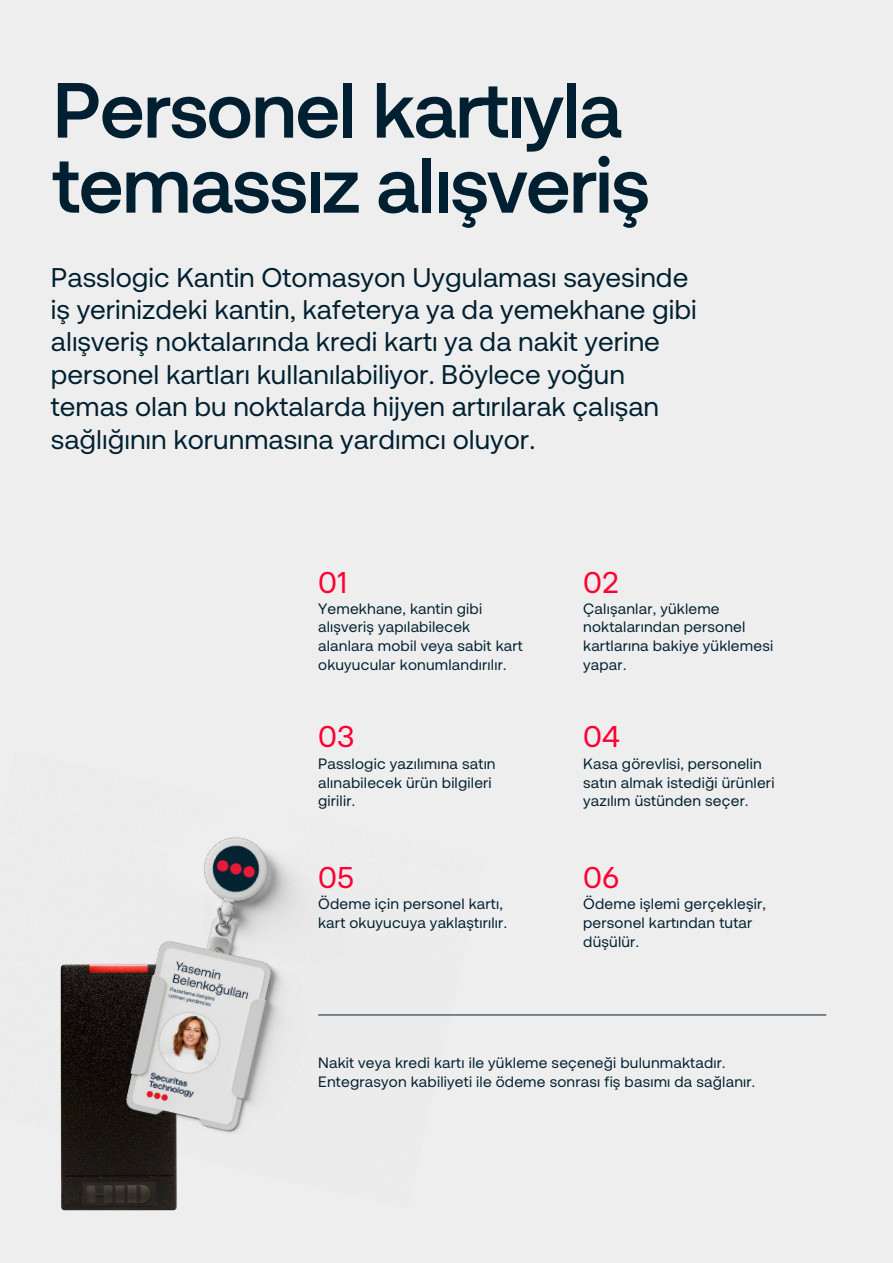
<style>
.page{position:relative;width:893px;height:1263px;background:#eee}
.page>*{position:absolute;margin:0;border:0;box-sizing:border-box;transform-origin:0 0}
.t1{font:700 78px/75px "Securitas Pro";letter-spacing:-.025em;color:#002031}
.t2{font:30px "Securitas Pro";color:#f03}
.t3{font:27px/32.4px "Securitas Pro";color:#002031}
.t4{font:15px/18.8px "Securitas Pro";letter-spacing:.015em;color:#002031}
</style>
<div class="page">
<hr style="left:318px;top:1015px;width:508px;height:1px;background:#002031">
<img style="left:60px;top:837px;width:427px;height:372px">
<h1 class="t1" style="left:52px;top:73px;width:599px">Personel kartıyla temassız alışveriş</h1>
<p class="t3" style="left:51px;top:261px;width:647px">Passlogic Kantin Otomasyon Uygulaması sayesinde iş yerinizdeki kantin, kafeterya ya da yemekhane gibi alışveriş noktalarında kredi kartı ya da nakit yerine personel kartları kullanılabiliyor. Böylece yoğun temas olan bu noktalarda hijyen artırılarak çalışan sağlığının korunmasına yardımcı oluyor.</p>
<h2 class="t2" style="left:318px;top:564px;width:31px">01</h2>
<h2 class="t2" style="left:583px;top:564px;width:37px">02</h2>
<p class="t4" style="left:318px;top:599px;width:206px">Yemekhane, kantin gibi alışveriş yapılabilecek alanlara mobil veya sabit kart okuyucular konumlandırılır.</p>
<p class="t4" style="left:583px;top:599px;width:191px">Çalışanlar, yükleme noktalarından personel kartlarına bakiye yüklemesi yapar.</p>
<h2 class="t2" style="left:318px;top:718px;width:38px">03</h2>
<h2 class="t2" style="left:583px;top:718px;width:38px">04</h2>
<p class="t4" style="left:318px;top:754px;width:179px">Passlogic yazılımına satın alınabilecek ürün bilgileri girilir.</p>
<p class="t4" style="left:583px;top:754px;width:193px">Kasa görevlisi, personelin satın almak istediği ürünleri yazılım üstünden seçer.</p>
<h2 class="t2" style="left:318px;top:858px;width:37px">05</h2>
<p class="t4" style="left:318px;top:894px;width:190px">Ödeme için personel kartı, kart okuyucuya yaklaştırılır.</p>
<h2 class="t2" style="left:583px;top:858px;width:38px">06</h2>
<p class="t4" style="left:583px;top:894px;width:184px">Ödeme işlemi gerçekleşir, personel kartından tutar düşülür.</p>
<p class="t4" style="left:318px;top:1053px;width:439px">Nakit veya kredi kartı ile yükleme seçeneği bulunmaktadır.<br>Entegrasyon kabiliyeti ile ödeme sonrası fiş basımı da sağlanır.</p>
</div>
